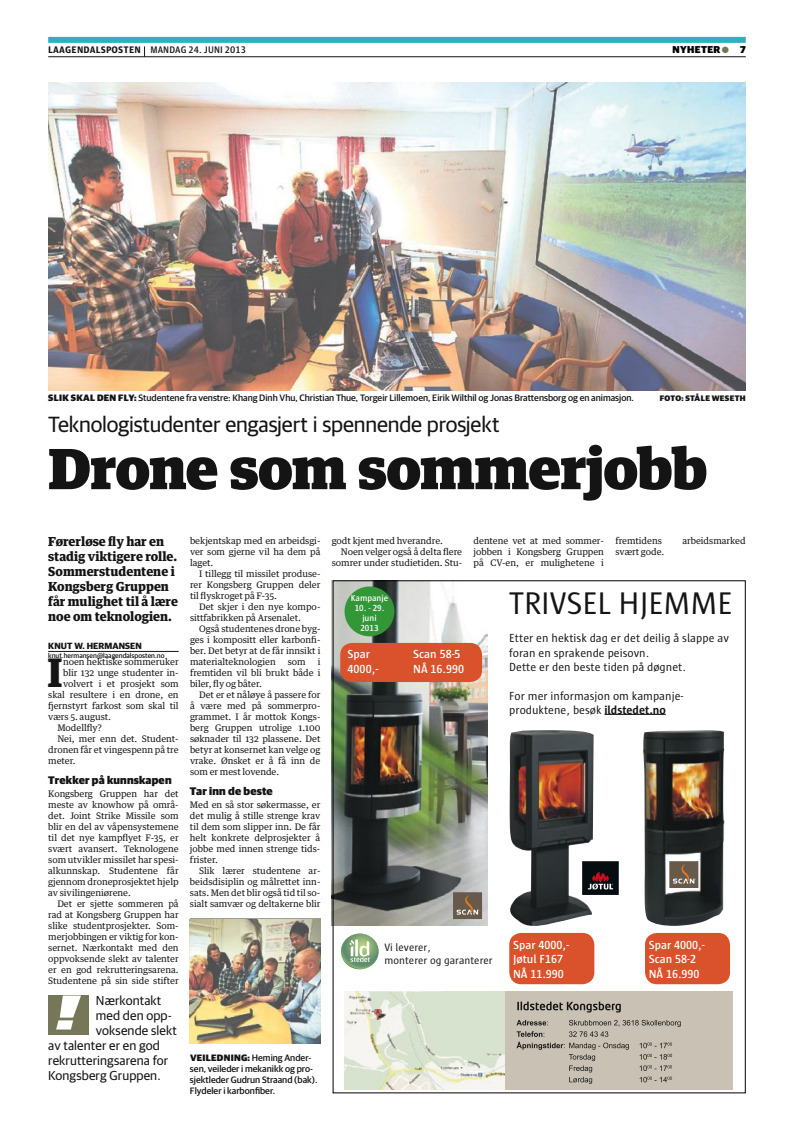
<style>
.page{position:relative;width:794px;height:1134px;background:#fff}
.page>*{position:absolute;margin:0;border:0;box-sizing:border-box;transform-origin:0 0}
.t1{font:900 58px "Guardian Egyp";letter-spacing:-.015em;color:#141414}
.t2{font:italic 900 49px "Guardian Sans";color:#fff;scale:1.4 1}
.t3{font:900 39.5px "Guardian Text Egyp";color:#141414}
.t4{font:32px "Sun Nordland Regular OV ITMIEB";color:#141414}
.t5{font:22px "Guardian Sans";letter-spacing:-.01em;color:#141414}
.t6{font:13px "Guardian Sans";letter-spacing:.01em;color:#141414}
.t7{font:900 12.5px/15px "Guardian Text Egyp";color:#141414}
.t8{font:12px/14.4px "Sun Nordland Regular OV ITMIEB";color:#141414}
.t9{font:12px/14.4px "Sun Nordland Semi Bold OV KTMIEB";color:#fff}
.t10{font:900 11px "Guardian Sans";letter-spacing:.015em;color:#141414}
.t11{font:11px/13.2px "Sun Nordland Regular OV ITMIEB";color:#141414}
.t12{font:900 10px "Guardian Sans";letter-spacing:.035em;color:#000}
.t13{font:500 9.5px "Guardian Agate Sans";letter-spacing:.015em;color:#141414}
.t14{font:500 9.3px/11px "Guardian Sans";color:#141414}
.t15{font:9px/11px "Guardian Text Egyp";letter-spacing:-.005em;color:#141414;text-align:justify}
.t16{font:9px/10px "Sun Nordland Semi Bold OV KTMIEB";color:#fff;text-align:center}
.t17{font:700 9px "Guardian Sans";letter-spacing:.01em;color:#141414}
.t18{font:900 8px "Guardian Sans";letter-spacing:.04em;color:#141414}
.t19{font:500 7px "Guardian Sans";color:#141414}
.s1{font-weight:900}
.s2{color:#767658}
.s3{font-family:"Sun Nordland Bold OV JTMIEB"}
</style>
<div class="page">
<div style="left:504px;top:991px;width:229px;height:98px;background:#c9c2b4"></div>
<svg style="left:516px;top:1002px;width:164px;height:82px"></svg>
<img style="left:344px;top:991px;width:160px;height:98px">
<svg style="left:375px;top:1009px;width:11px;height:11px"></svg>
<hr style="left:604px;top:714px;width:62px;height:1px;background:#000">
<img style="left:509px;top:730px;width:84px;height:196px">
<img style="left:643px;top:730px;width:81px;height:196px">
<div style="left:645px;top:933px;width:85px;height:51px;background:#d9522b;border-radius:12px"></div>
<div style="left:509px;top:933px;width:85px;height:51px;background:#d9522b;border-radius:12px"></div>
<img style="left:334px;top:582px;width:154px;height:344px">
<div style="left:340px;top:643px;width:142px;height:39px;background:#d9522b;border-radius:12px"></div>
<div style="left:453px;top:892px;width:29px;height:27px;background:#675a4b"></div>
<svg style="left:456px;top:895px;width:23px;height:20px"></svg>
<div style="left:582px;top:861px;width:37px;height:34px;background:#060d11"></div>
<svg style="left:588px;top:872px;width:25px;height:17px"></svg>
<div style="left:669px;top:861px;width:29px;height:27px;background:#675a4b"></div>
<svg style="left:673px;top:864px;width:23px;height:19px"></svg>
<svg style="left:341px;top:933px;width:38px;height:36px"></svg>
<div style="left:344px;top:586px;width:50px;height:50px;background:#339738;border-radius:50%"></div>
<div style="left:48px;top:37px;width:698px;height:6px;background:#33aec1"></div>
<hr style="left:48px;top:57px;width:698px;height:1px;background:#141414">
<hr style="left:48px;top:651px;width:131px;height:1px;background:#141414">
<img style="left:48px;top:82px;width:698px;height:308px">
<div style="left:48px;top:996px;width:41px;height:39px;background:#767658"></div>
<img style="left:190px;top:920px;width:130px;height:124px">
<p class="t13" style="left:48px;top:43px;width:199px"><span class="s1">LAAGENDALSPOSTEN</span> MANDAG 24. JUNI 2013</p>
<p class="t12" style="left:672px;top:42px;width:75px">NYHETER <span class="s2">●</span> 7</p>
<p class="t14" style="left:48px;top:392px;width:587px"><span class="s1">SLIK SKAL DEN FLY:</span> Studentene fra venstre: Khang Dinh Vhu, Christian Thue, Torgeir Lillemoen, Eirik Wilthil og Jonas Brattensborg og en animasjon.</p>
<p class="t18" style="left:660px;top:392px;width:87px">FOTO: STÅLE WESETH</p>
<h3 class="t5" style="left:48px;top:409px;width:453px">Teknologistudenter engasjert i spennende prosjekt</h3>
<h1 class="t1" style="left:48px;top:423px;width:661px">Drone som sommerjobb</h1>
<h3 class="t7" style="left:48px;top:533px;width:131px">Førerløse fly har en stadig viktigere rolle.<br>Sommerstudentene i<br>Kongsberg Gruppen får mulighet til å lære noe om teknologien.</h3>
<p class="t17" style="left:48px;top:640px;width:95px">KNUT W. HERMANSEN</p>
<p class="t19" style="left:48px;top:651px;width:118px">knut.hermansen@laagendalsposten.no</p>
<h3 class="t3" style="left:47px;top:640px;width:17px">I</h3>
<p class="t15" style="left:63px;top:656px;width:117px">noen hektiske sommeruker</p>
<p class="t15" style="left:473px;top:534px;width:132px">dentene vet at med sommer&shy;jobben i Kongsberg Gruppen på CV-en, er mulighetene i</p>
<p class="t15" style="left:615px;top:534px;width:48px">fremtidens</p>
<p class="t15" style="left:682px;top:534px;width:65px">arbeidsmarked</p>
<p class="t15" style="left:190px;top:534px;width:132px">bekjentskap med en arbeidsgi&shy;ver som gjerne vil ha dem på laget.</p>
<p class="t15" style="left:190px;top:567px;width:132px;text-indent:9px">I tillegg til missilet produse&shy;rer Kongsberg Gruppen deler til flyskroget på F-35.</p>
<p class="t15" style="left:190px;top:600px;width:132px;text-indent:9px">Det skjer i den nye kompo&shy;sittfabrikken på Arsenalet.</p>
<p class="t15" style="left:190px;top:622px;width:132px;text-indent:9px">Også studentenes drone byg&shy;ges i kompositt eller karbonfi&shy;ber. Det betyr at de får innsikt i materialteknologien</p>
<p class="t15" style="left:332px;top:534px;width:113px">godt kjent med hverandre.</p>
<p class="t15" style="left:341px;top:545px;width:123px">Noen velger også å delta flere</p>
<p class="t15" style="left:332px;top:556px;width:132px">somrer under studietiden. Stu-</p>
<p class="t15" style="left:615px;top:545px;width:51px">svært gode.</p>
<h3 class="t4" style="left:509px;top:586px;width:225px">TRIVSEL HJEMME</h3>
<h3 class="t8" style="left:509px;top:631px;width:221px">Etter en hektisk dag er det deilig å slappe av foran en sprakende peisovn.<br>Dette er den beste tiden på døgnet.</h3>
<h3 class="t8" style="left:509px;top:689px;width:176px">For mer informasjon om kampanje&shy;produktene, besøk <span class="s3">ildstedet.no</span></h3>
<p class="t16" style="left:351px;top:593px;width:39px">Kampanje</p>
<p class="t16" style="left:355px;top:603px;width:31px">10. - 29. juni<br>2013</p>
<h3 class="t9" style="left:348px;top:647px;width:32px">Spar<br>4000,-</h3>
<h3 class="t9" style="left:413px;top:647px;width:52px">Scan 58-5<br>NÅ 16.990</h3>
<p class="t15" style="left:190px;top:655px;width:132px;text-indent:128px">i fremtiden vil bli brukt både i biler, fly og båter.</p>
<p class="t15" style="left:190px;top:688px;width:132px;text-indent:9px">Det er et nåløye å passere for å være med på sommerpro&shy;grammet. I år mottok Kongs&shy;berg Gruppen utrolige 1.100 søknader til 132 plassene. Det betyr at konsernet kan velge og vrake. Ønsket er å få inn de som er mest lovende.</p>
<p class="t10" style="left:190px;top:782px;width:84px">Tar inn de beste</p>
<p class="t15" style="left:190px;top:799px;width:132px">Med en så stor søkermasse, er det mulig å stille strenge krav til dem som slipper inn. De får helt konkrete delprosjekter å jobbe med innen strenge tids&shy;frister.</p>
<p class="t15" style="left:190px;top:864px;width:132px;text-indent:9px">Slik lærer studentene ar&shy;beidsdisiplin og målrettet inn&shy;sats. Men det blir også tid til so&shy;sialt samvær og deltakerne blir</p>
<p class="t15" style="left:288px;top:655px;width:19px">som</p>
<p class="t15" style="left:63px;top:666px;width:117px">blir 132 unge studenter in-</p>
<p class="t15" style="left:63px;top:677px;width:117px">volvert i et prosjekt som</p>
<p class="t15" style="left:48px;top:688px;width:132px">skal resultere i en drone, en</p>
<p class="t15" style="left:48px;top:699px;width:132px">fjernstyrt farkost som skal til</p>
<p class="t15" style="left:48px;top:710px;width:64px">værs 5. august.</p>
<p class="t15" style="left:57px;top:721px;width:46px">Modellfly?</p>
<p class="t15" style="left:57px;top:732px;width:123px">Nei, mer enn det. Student-</p>
<p class="t15" style="left:48px;top:743px;width:132px">dronen får et vingespenn på tre</p>
<p class="t15" style="left:48px;top:754px;width:29px">meter.</p>
<p class="t10" style="left:48px;top:771px;width:125px">Trekker på kunnskapen</p>
<p class="t15" style="left:48px;top:788px;width:132px">Kongsberg Gruppen har det meste av knowhow på områ&shy;det. Joint Strike Missile som blir en del av våpensystemene til det nye kampflyet F-35, er svært avansert. Teknologene som utvikler missilet har spesi&shy;alkunnskap. Studentene får gjennom droneprosjektet hjelp av sivilingeniørene.</p>
<p class="t15" style="left:48px;top:897px;width:132px;text-indent:9px">Det er sjette sommeren på rad at Kongsberg Gruppen har slike studentprosjekter. Som&shy;merjobbingen er viktig for kon&shy;sernet. Nærkontakt med den oppvoksende slekt av talenter er en god rekrutteringsarena.<br>Studentene på sin side stifter</p>
<h3 class="t9" style="left:513px;top:938px;width:57px">Spar 4000,-<br>Jøtul F167<br>NÅ 11.990</h3>
<h3 class="t9" style="left:649px;top:938px;width:57px">Spar 4000,-<br>Scan 58-2<br>NÅ 16.990</h3>
<p class="t11" style="left:384px;top:940px;width:110px">Vi leverer,<br>monterer og garanterer</p>
<h3 class="t6" style="left:96px;top:991px;width:67px">Nærkontakt</h3>
<h3 class="t6" style="left:96px;top:1006px;width:78px">med den opp-</h3>
<h3 class="t6" style="left:96px;top:1021px;width:83px">voksende slekt</h3>
<h3 class="t6" style="left:48px;top:1036px;width:113px">av talenter er en god</h3>
<h3 class="t6" style="left:48px;top:1051px;width:122px">rekrutteringsarena for</h3>
<h3 class="t6" style="left:48px;top:1066px;width:114px">Kongsberg Gruppen.</h3>
<h2 class="t2" style="left:56px;top:975px;width:17px">!</h2>
<p class="t14" style="left:190px;top:1052px;width:129px"><span class="s1">VEILEDNING:</span> Heming Ander&shy;sen, veileder i mekanikk og pro&shy;sjektleder Gudrun Straand (bak).<br>Flydeler i karbonfiber.</p>
</div>
